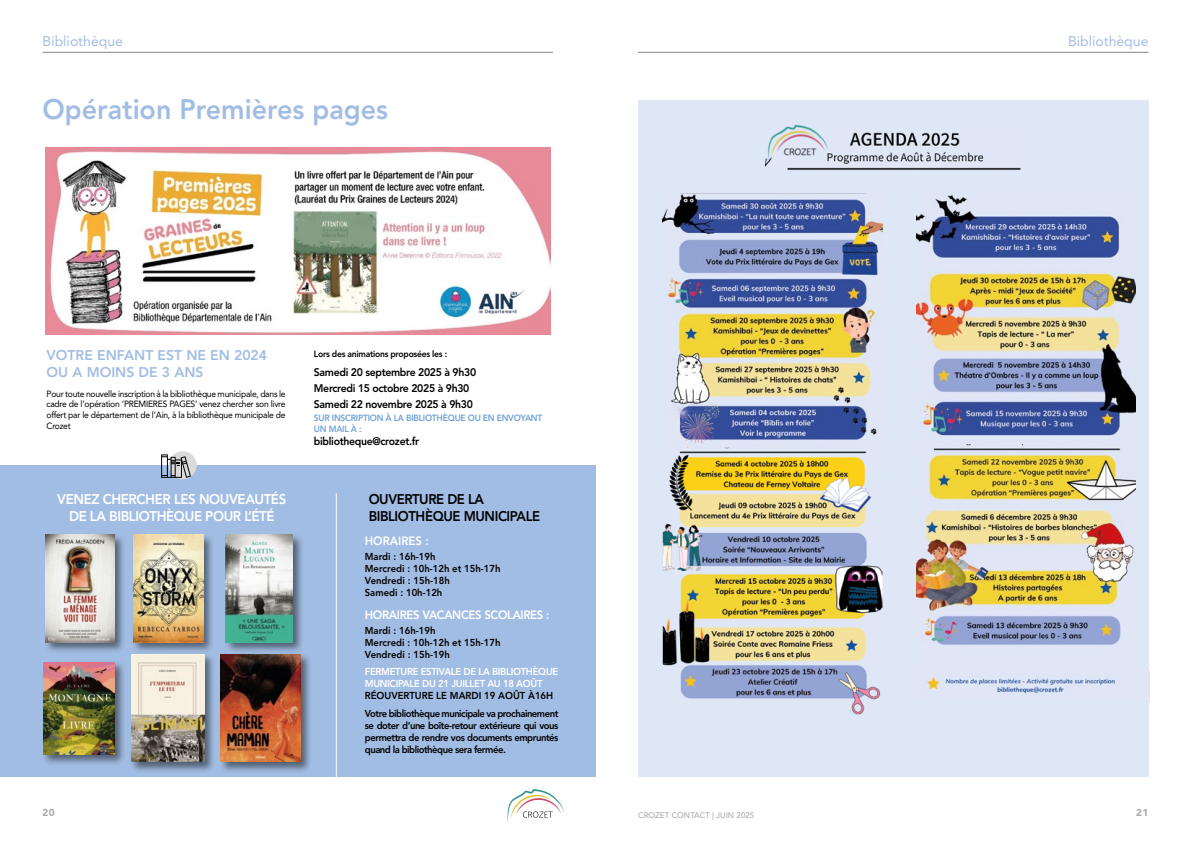
<style>
.page{position:relative;width:1191px;height:842px;background:#fff}
.page>*{position:absolute;margin:0;border:0;box-sizing:border-box;transform-origin:0 0}
.t1{font:800 28px "Avenir LT Std";color:#a2bde3;scale:.96 1}
.t2{font:800 14px/16.8px "Avenir LT Std";letter-spacing:-.03em;color:#fff;text-align:center;scale:.95 1}
.t3{font:800 14px/16.8px "Avenir LT Std";color:#a2bde3}
.t4{font:800 14px/16.8px "Avenir LT Std";letter-spacing:-.03em;color:#000;scale:.94 1}
.t5{font:14px "Avenir LT Std";color:#a2bde3}
.t6{font:800 12px "Avenir LT Std";letter-spacing:-.03em;color:#fff;scale:.95 1}
.t7{font:800 12px "Avenir LT Std";color:#fff;scale:.95 1}
.t8{font:800 11px/16px "Avenir LT Std";letter-spacing:-.03em;color:#000;scale:.95 1}
.t9{font:800 10px/12px "Avenir LT Std";color:#000;scale:.95 1}
.t10{font:800 10px/17.7px "Avenir LT Std";letter-spacing:-.05em;color:#000;scale:.95 1}
.t11{font:800 10px/12px "Avenir LT Std";letter-spacing:-.03em;color:#fff;scale:.95 1}
.t12{font:900 10px "Avenir LT Std";color:#aaa}
.t13{font:9px/10.8px "Avenir LT Std";letter-spacing:-.03em;color:#000;text-align:justify;scale:.95 1}
.t14{font:800 9px/10.8px "Avenir LT Std";letter-spacing:-.03em;color:#6ea2d6;scale:.95 1}
.t15{font:800 9px "Avenir LT Std";letter-spacing:-.03em;color:#000;scale:.95 1}
.t16{font:500 8px "Avenir LT Std";color:#aaa}
</style>
<div class="page">
<svg style="left:507px;top:789px;width:57px;height:33px"></svg>
<hr style="left:638px;top:52px;width:510px;height:1px;background:#858584">
<hr style="left:43px;top:52px;width:510px;height:1px;background:#858584">
<div style="left:0;top:465px;width:595px;height:312px;background:#a2bde3"></div>
<div style="left:638px;top:100px;width:510px;height:677px;background:#dee7f6"></div>
<img style="left:663px;top:193px;width:219px;height:255px">
<img style="left:765px;top:124px;width:256px;height:48px">
<img style="left:916px;top:195px;width:219px;height:250px">
<img style="left:663px;top:448px;width:219px;height:267px">
<img style="left:916px;top:445px;width:219px;height:200px">
<div style="left:894px;top:670px;width:255px;height:33px;background:#dee7f6"></div>
<img style="left:926px;top:676px;width:189px;height:18px">
<img style="left:45px;top:147px;width:505px;height:187px">
<div style="left:169px;top:451px;width:28px;height:28px;background:#dadada;border-radius:50%"></div>
<svg style="left:161px;top:454px;width:30px;height:24px"></svg>
<div style="left:44px;top:533px;width:82px;height:120px;background:#000;opacity:.5"></div>
<img style="left:46px;top:535px;width:69px;height:107px">
<div style="left:131px;top:533px;width:84px;height:120px;background:#000;opacity:.5"></div>
<img style="left:133px;top:535px;width:70px;height:107px">
<div style="left:224px;top:533px;width:80px;height:120px;background:#000;opacity:.5"></div>
<img style="left:226px;top:535px;width:67px;height:107px">
<div style="left:42px;top:660px;width:84px;height:106px;background:#000;opacity:.5"></div>
<img style="left:44px;top:662px;width:70px;height:92px">
<div style="left:129px;top:653px;width:87px;height:120px;background:#000;opacity:.5"></div>
<img style="left:131px;top:655px;width:73px;height:107px">
<div style="left:219px;top:653px;width:93px;height:120px;background:#000;opacity:.5"></div>
<img style="left:220px;top:655px;width:81px;height:107px">
<hr style="left:336px;top:493px;width:1px;height:292px;background:#fff">
<h2 class="t5" style="left:43px;top:33px;width:82px">Bibliothèque</h2>
<h2 class="t5" style="left:1068px;top:33px;width:82px">Bibliothèque</h2>
<h1 class="t1" style="left:43px;top:93px;width:361px">Opération Premières pages</h1>
<h2 class="t3" style="left:47px;top:347px;width:222px">VOTRE ENFANT EST NE EN 2024<br>OU A MOINS DE 3 ANS</h2>
<p class="t13" style="left:47px;top:388px;width:253px">Pour toute nouvelle inscription à la bibliothèque municipale, dans le cadre de l’opération ‘PREMIERES PAGES’ venez chercher son livre offert par le département de l’Ain, à la bibliothèque municipale de Crozet</p>
<h2 class="t2" style="left:57px;top:491px;width:242px">VENEZ CHERCHER LES NOUVEAUTÉS<br>DE LA BIBLIOTHÈQUE POUR L’ÉTÉ</h2>
<p class="t15" style="left:314px;top:348px;width:142px">Lors des animations proposées les :</p>
<p class="t8" style="left:314px;top:364px;width:172px">Samedi 20 septembre 2025 à 9h30<br>Mercredi 15 octobre 2025 à 9h30<br>Samedi 22 novembre 2025 à 9h30</p>
<p class="t14" style="left:314px;top:413px;width:242px">SUR INSCRIPTION À LA BIBLIOTHÈQUE OU EN ENVOYANT<br>UN MAIL À :</p>
<p class="t8" style="left:314px;top:433px;width:112px">bibliotheque@crozet.fr</p>
<h2 class="t4" style="left:369px;top:491px;width:184px">OUVERTURE DE LA<br>BIBLIOTHÈQUE MUNICIPALE</h2>
<p class="t7" style="left:365px;top:534px;width:69px">HORAIRES :</p>
<p class="t9" style="left:365px;top:550px;width:144px">Mardi : 16h-19h<br>Mercredi : 10h-12h et 15h-17h<br>Vendredi : 15h-18h<br>Samedi : 10h-12h</p>
<p class="t6" style="left:365px;top:608px;width:196px">HORAIRES VACANCES SCOLAIRES :</p>
<p class="t9" style="left:365px;top:624px;width:144px">Mardi : 16h-19h<br>Mercredi : 10h-12h et 15h-17h<br>Vendredi : 15h-19h</p>
<p class="t11" style="left:365px;top:666px;width:205px">FERMETURE ESTIVALE DE LA BIBLIOTHÈQUE<br>MUNICIPALE DU 21 JUILLET AU 18 AOÛT</p>
<p class="t10" style="left:365px;top:687px;width:205px">RÉOUVERTURE LE MARDI 19 AOÛT À16H<br>Votre bibliothèque municipale va prochainement</p>
<p class="t9" style="left:365px;top:720px;width:205px;text-align:justify">se doter d’une boîte-retour extérieure qui vous permettra de rendre vos documents empruntés quand la bibliothèque sera fermée.</p>
<p class="t12" style="left:43px;top:806px;width:14px">20</p>
<p class="t16" style="left:638px;top:810px;width:118px">CROZET CONTACT | JUIN 2025</p>
<p class="t12" style="left:1136px;top:806px;width:14px">21</p>
</div>
